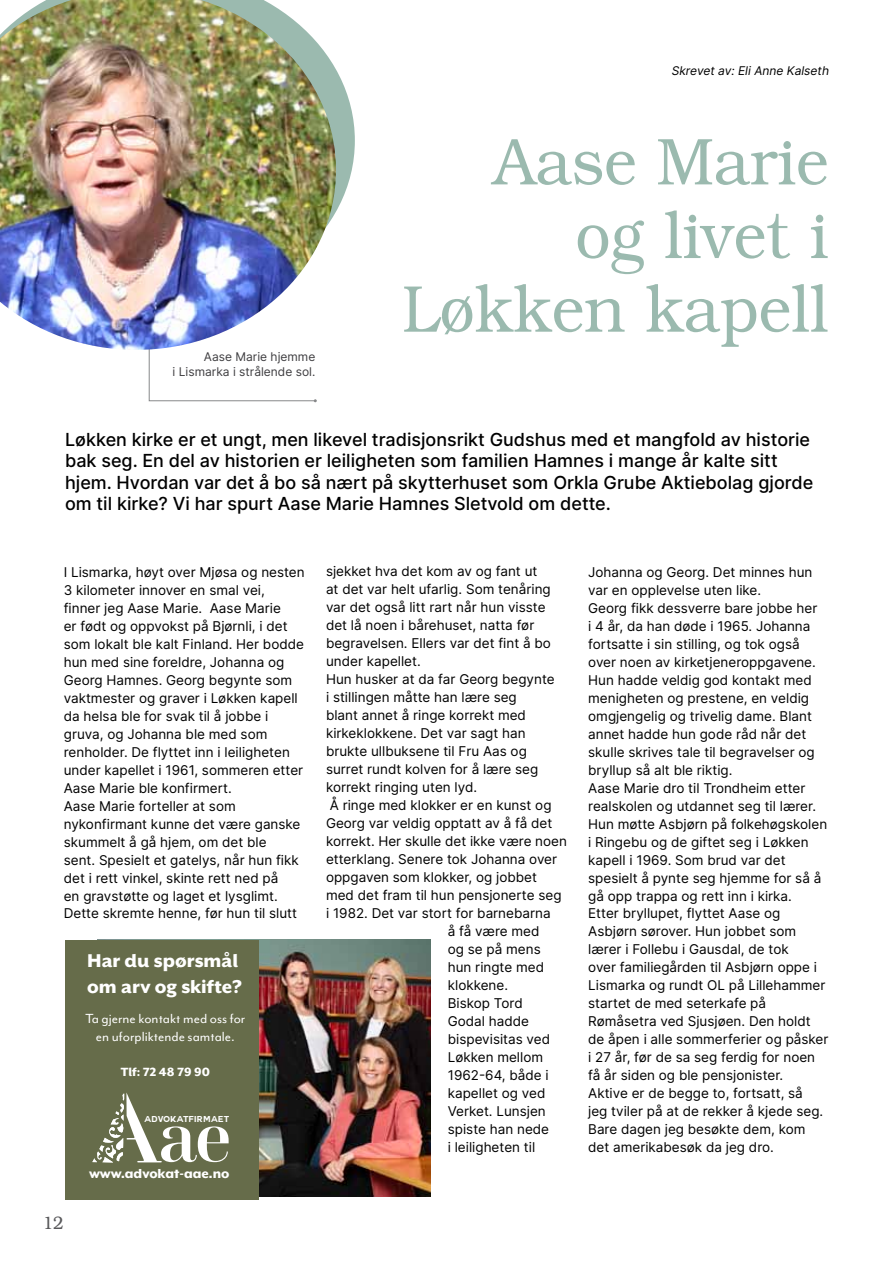
<style>
.page{position:relative;width:893px;height:1263px;background:#fff}
.page>*{position:absolute;margin:0;border:0;box-sizing:border-box;transform-origin:0 0}
.t1{font:500 76.95px "Questa Grande";color:#fff}
.t2{font:300 66.3px/73.7px "Bookman";color:#9bbaaf;text-align:right;scale:.94 1}
.t3{font:800 21.3px/25.5px "Mr Eaves XL San OT";color:#fff}
.t4{font:500 18px/21.6px "Inter";color:#000}
.t5{font:300 18px "Bookman";color:#58585a;scale:.94 1}
.t6{font:15.15px/18.3px "Mr Eaves Mod OT";color:#fff;text-align:center}
.t7{font:800 15px "Mr Eaves XL Mod OT";color:#fff}
.t8{font:800 13.65px "Mr Eaves XL San OT";color:#fff}
.t9{font:13.5px/18px "Inter";color:#000}
.t10{font:12px/15px "Inter";color:#3e3d40;text-align:right}
.t11{font:italic 12px "Inter";color:#000}
.t12{font:700 8.4px "Couture";letter-spacing:.03em;color:#fff}
</style>
<div class="page">
<svg style="left:148px;top:350px;width:169px;height:52px"></svg>
<svg style="left:336px;top:70px;width:19px;height:142px;fill:#9bbaaf"></svg>
<img style="left:0;top:0;width:336px;height:350px">
<img style="left:259px;top:940px;width:172px;height:256px">
<div style="left:65px;top:940px;width:194px;height:259px;background:#666c4a"></div>
<svg style="left:92px;top:1093px;width:70px;height:69px"></svg>
<p class="t11" style="left:672px;top:62px;width:159px">Skrevet av: Eli Anne Kalseth</p>
<p class="t10" style="left:173px;top:348px;width:144px">Aase Marie hjemme<br>i Lismarka i strålende sol.</p>
<h2 class="t2" style="left:402px;top:126px;width:455px">Aase Marie<br>og livet i<br>Løkken kapell</h2>
<p class="t4" style="left:65px;top:428px;width:750px">Løkken kirke er et ungt, men likevel tradisjonsrikt Gudshus med et mangfold av historie bak seg. En del av historien er leiligheten som familien Hamnes i mange år kalte sitt hjem. Hvordan var det å bo så nært på skytterhuset som Orkla Grube Aktiebolag gjorde om til kirke? Vi har spurt Aase Marie Hamnes Sletvold om dette.</p>
<p class="t9" style="left:64px;top:562px;width:242px">I Lismarka, høyt over Mjøsa og nesten 3 kilometer innover en smal vei, finner jeg Aase Marie. Aase Marie<br>er født og oppvokst på Bjørnli, i det som lokalt ble kalt Finland. Her bodde hun med sine foreldre, Johanna og Georg Hamnes. Georg begynte som vaktmester og graver i Løkken kapell da helsa ble for svak til å jobbe i gruva, og Johanna ble med som renholder. De flyttet inn i leiligheten under kapellet i 1961, sommeren etter Aase Marie ble konfirmert.<br>Aase Marie forteller at som nykonfirmant kunne det være ganske skummelt å gå hjem, om det ble<br>sent. Spesielt et gatelys, når hun fikk det i rett vinkel, skinte rett ned på<br>en gravstøtte og laget et lysglimt.<br>Dette skremte henne, før hun til slutt</p>
<p class="t9" style="left:326px;top:562px;width:213px">sjekket hva det kom av og fant ut</p>
<p class="t9" style="left:326px;top:580px;width:226px">at det var helt ufarlig. Som tenåring</p>
<p class="t9" style="left:326px;top:598px;width:221px">var det også litt rart når hun visste</p>
<p class="t9" style="left:326px;top:616px;width:210px">det lå noen i bårehuset, natta før</p>
<p class="t9" style="left:326px;top:634px;width:226px">begravelsen. Ellers var det fint å bo</p>
<p class="t9" style="left:326px;top:652px;width:96px">under kapellet.</p>
<p class="t9" style="left:326px;top:670px;width:230px">Hun husker at da far Georg begynte</p>
<p class="t9" style="left:326px;top:688px;width:192px">i stillingen måtte han lære seg</p>
<p class="t9" style="left:326px;top:706px;width:202px">blant annet å ringe korrekt med</p>
<p class="t9" style="left:326px;top:724px;width:201px">kirkeklokkene. Det var sagt han</p>
<p class="t9" style="left:326px;top:742px;width:202px">brukte ullbuksene til Fru Aas og</p>
<p class="t9" style="left:326px;top:760px;width:214px">surret rundt kolven for å lære seg</p>
<p class="t9" style="left:326px;top:778px;width:153px">korrekt ringing uten lyd.</p>
<p class="t9" style="left:330px;top:796px;width:223px">Å ringe med klokker er en kunst og</p>
<p class="t9" style="left:326px;top:814px;width:228px">Georg var veldig opptatt av å få det</p>
<p class="t9" style="left:326px;top:832px;width:242px">korrekt. Her skulle det ikke være noen</p>
<p class="t9" style="left:326px;top:850px;width:233px">etterklang. Senere tok Johanna over</p>
<p class="t9" style="left:326px;top:868px;width:213px">oppgaven som klokker, og jobbet</p>
<p class="t9" style="left:326px;top:886px;width:237px">med det fram til hun pensjonerte seg</p>
<p class="t9" style="left:326px;top:904px;width:226px">i 1982. Det var stort for barnebarna</p>
<p class="t9" style="left:448px;top:922px;width:93px">å få være med</p>
<p class="t9" style="left:448px;top:940px;width:94px">og se på mens</p>
<p class="t9" style="left:448px;top:958px;width:98px">hun ringte med</p>
<p class="t9" style="left:448px;top:976px;width:62px">klokkene.</p>
<p class="t9" style="left:448px;top:994px;width:76px">Biskop Tord</p>
<p class="t9" style="left:448px;top:1012px;width:83px">Godal hadde</p>
<p class="t9" style="left:448px;top:1030px;width:104px">bispevisitas ved</p>
<p class="t9" style="left:448px;top:1048px;width:97px">Løkken mellom</p>
<p class="t9" style="left:448px;top:1066px;width:102px">1962-64, både i</p>
<p class="t9" style="left:448px;top:1084px;width:99px">kapellet og ved</p>
<p class="t9" style="left:448px;top:1102px;width:100px">Verket. Lunsjen</p>
<p class="t9" style="left:448px;top:1120px;width:103px">spiste han nede</p>
<p class="t9" style="left:448px;top:1138px;width:89px">i leiligheten til</p>
<h3 class="t3" style="left:87px;top:948px;width:156px">Har du spørsmål om arv og skifte?</h3>
<p class="t6" style="left:86px;top:1009px;width:161px">Ta gjerne kontakt med oss for en uforpliktende samtale.</p>
<p class="t8" style="left:121px;top:1064px;width:91px">Tlf: 72 48 79 90</p>
<p class="t12" style="left:145px;top:1115px;width:86px">ADVOKATFIRMAET</p>
<h1 class="t1" style="left:159px;top:1089px;width:74px">ae</h1>
<h3 class="t5" style="left:43px;top:1212px;width:24px">12</h3>
<p class="t7" style="left:89px;top:1165px;width:142px">www.advokat-aae.no</p>
<p class="t9" style="left:588px;top:562px;width:242px">Johanna og Georg. Det minnes hun var en opplevelse uten like.<br>Georg fikk dessverre bare jobbe her<br>i 4 år, da han døde i 1965. Johanna fortsatte i sin stilling, og tok også over noen av kirketjeneroppgavene.<br>Hun hadde veldig god kontakt med menigheten og prestene, en veldig omgjengelig og trivelig dame. Blant annet hadde hun gode råd når det skulle skrives tale til begravelser og bryllup så alt ble riktig.<br>Aase Marie dro til Trondheim etter realskolen og utdannet seg til lærer.<br>Hun møtte Asbjørn på folkehøgskolen i Ringebu og de giftet seg i Løkken kapell i 1969. Som brud var det spesielt å pynte seg hjemme for så å gå opp trappa og rett inn i kirka.<br>Etter bryllupet, flyttet Aase og Asbjørn sørover. Hun jobbet som lærer i Follebu i Gausdal, de tok<br>over familiegården til Asbjørn oppe i Lismarka og rundt OL på Lillehammer startet de med seterkafe på Rømåsetra ved Sjusjøen. Den holdt de åpen i alle sommerferier og påsker i 27 år, før de sa seg ferdig for noen få år siden og ble pensjonister.<br>Aktive er de begge to, fortsatt, så<br>jeg tviler på at de rekker å kjede seg.<br>Bare dagen jeg besøkte dem, kom det amerikabesøk da jeg dro.</p>
</div>
